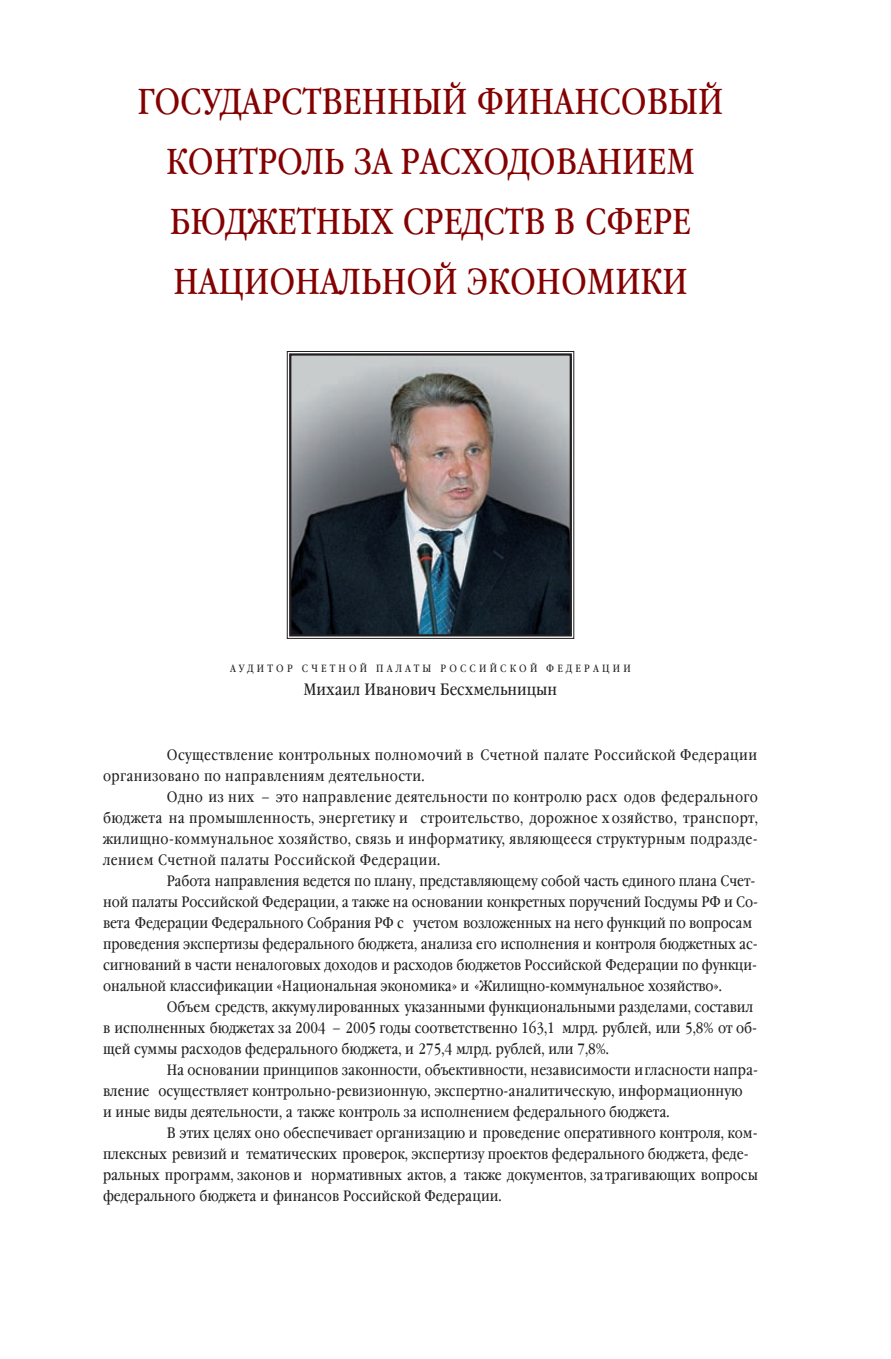
<style>
.page{position:relative;width:891px;height:1359px;background:#fff}
.page>*{position:absolute;margin:0;border:0;box-sizing:border-box;transform-origin:0 0}
.t1{font:36px/60px "Garamond Book Narrow C";color:#840101;text-align:center}
.t2{font:16.5px "Garamond Book Narrow C";color:#231f20}
.t3{font:15px "Garamond Book Narrow C";color:#231f20}
.t4{font:15px "Garamond Book Narrow C";letter-spacing:.025em;color:#231f20}
.t5{font:10.5px "Garamond Book Narrow C";letter-spacing:.305em;color:#231f20}
</style>
<div class="page">
<img style="left:286px;top:351px;width:289px;height:288px">
<h1 class="t1" style="left:138px;top:73px;width:587px">ГОСУДАРСТВЕННЫЙ ФИНАНСОВЫЙ<br>КОНТРОЛЬ ЗА РАСХОДОВАНИЕМ<br>БЮДЖЕТНЫХ СРЕДСТВ В СФЕРЕ<br>НАЦИОНАЛЬНОЙ ЭКОНОМИКИ</h1>
<p class="t5" style="left:230px;top:663px;width:402px">АУДИТОР СЧЕТНОЙ ПАЛАТЫ РОССИЙСКОЙ ФЕДЕРАЦИИ</p>
<p class="t2" style="left:303px;top:680px;width:255px">Михаил Иванович Бесхмельницын</p>
<p class="t4" style="left:167px;top:746px;width:592px">Осуществление контрольных полномочий в Счетной палате Российской Федерации</p>
<p class="t4" style="left:103px;top:767px;width:323px">организовано по направлениям деятельности.</p>
<p class="t4" style="left:167px;top:788px;width:593px">Одно из них – это направление деятельности по контролю расх одов федерального</p>
<p class="t4" style="left:103px;top:809px;width:656px">бюджета на промышленность, энергетику и строительство, дорожное х озяйство, транспорт,</p>
<p class="t4" style="left:103px;top:830px;width:656px">жилищно-коммунальное хозяйство, связь и информатику, являющееся структурным подразде-</p>
<p class="t4" style="left:103px;top:851px;width:339px">лением Счетной палаты Российской Федерации.</p>
<p class="t3" style="left:167px;top:872px;width:590px">Работа направления ведется по плану, представляющему собой часть единого плана Счет-</p>
<p class="t3" style="left:103px;top:893px;width:656px">ной палаты Российской Федерации, а также на основании конкретных поручений Госдумы РФ и Со-</p>
<p class="t3" style="left:103px;top:914px;width:651px">вета Федерации Федерального Собрания РФ с учетом возложенных на него функций по вопросам</p>
<p class="t3" style="left:103px;top:935px;width:656px">проведения экспертизы федерального бюджета, анализа его исполнения и контроля бюджетных ас-</p>
<p class="t3" style="left:103px;top:956px;width:655px">сигнований в части неналоговых доходов и расходов бюджетов Российской Федерации по функци-</p>
<p class="t3" style="left:103px;top:977px;width:620px">ональной классификации «Национальная экономика» и «Жилищно-коммунальное хозяйство».</p>
<p class="t3" style="left:167px;top:998px;width:588px">Объем средств, аккумулированных указанными функциональными разделами, составил</p>
<p class="t3" style="left:103px;top:1019px;width:655px">в исполненных бюджетах за 2004 – 2005 годы соответственно 163,1 млрд. рублей, или 5,8% от об-</p>
<p class="t3" style="left:103px;top:1040px;width:507px">щей суммы расходов федерального бюджета, и 275,4 млрд. рублей, или 7,8%.</p>
<p class="t3" style="left:167px;top:1061px;width:593px">На основании принципов законности, объективности, независимости игласности напра-</p>
<p class="t3" style="left:103px;top:1082px;width:641px">вление осуществляет контрольно-ревизионную, экспертно-аналитическую, информационную</p>
<p class="t3" style="left:103px;top:1103px;width:568px">и иные виды деятельности, а также контроль за исполнением федерального бюджета.</p>
<p class="t3" style="left:167px;top:1124px;width:592px">В этих целях оно обеспечивает организацию и проведение оперативного контроля, ком-</p>
<p class="t3" style="left:103px;top:1145px;width:647px">плексных ревизий и тематических проверок, экспертизу проектов федерального бюджета, феде-</p>
<p class="t3" style="left:103px;top:1166px;width:656px">ральных программ, законов и нормативных актов, а также документов, затрагивающих вопросы</p>
<p class="t3" style="left:103px;top:1187px;width:400px">федерального бюджета и финансов Российской Федерации.</p>
</div>
